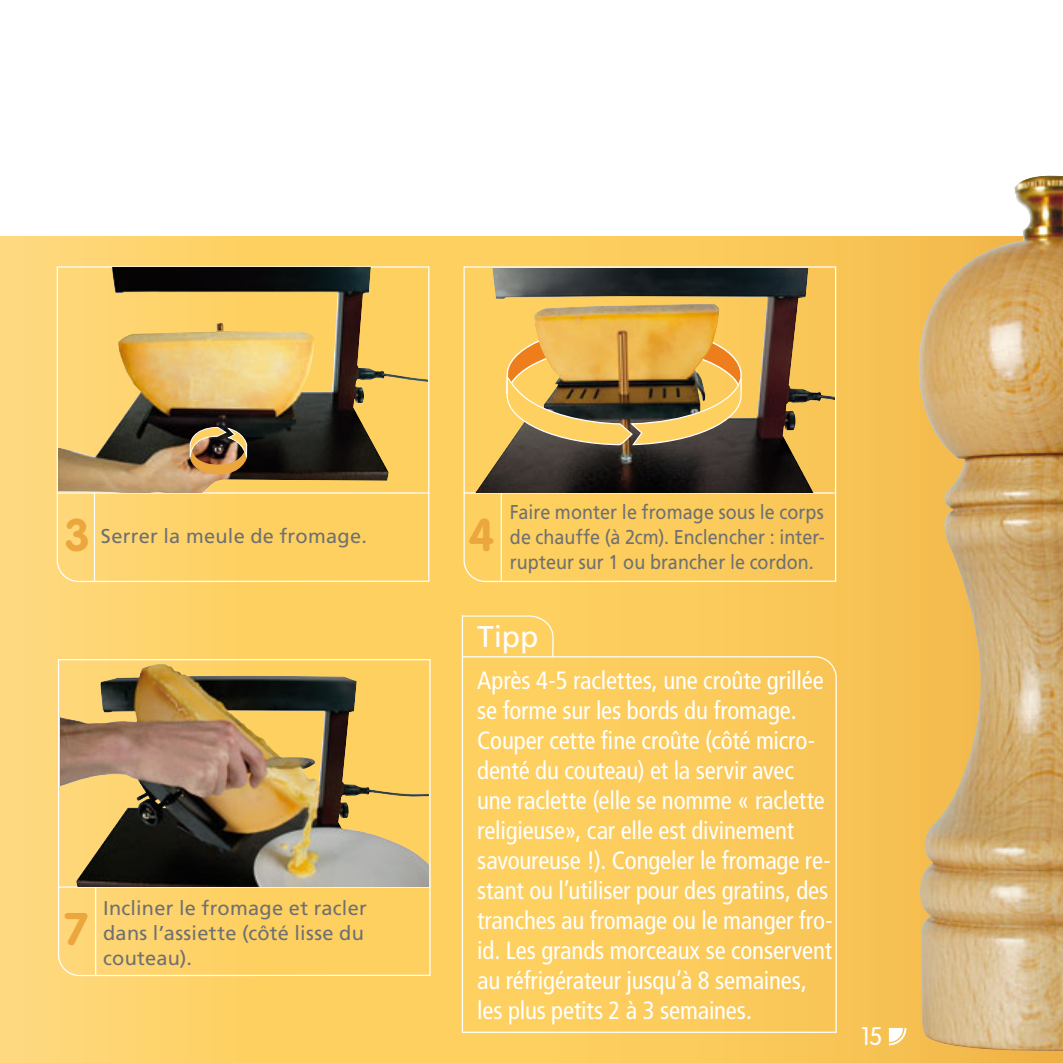
<style>
.page{position:relative;width:1063px;height:1063px;background:#fff}
.page>*{position:absolute;margin:0;border:0;box-sizing:border-box;transform-origin:0 0}
.t1{font:700 45px "VAG Rounded Std";color:#eba73e}
.t2{font:30px "Frutiger LT Std";color:#fff}
.t3{font:condensed 25px/30px "Frutiger LT Std";letter-spacing:-.01em;color:#fff}
.t4{font:300 25px "VAG Rounded Std";color:#fff}
.t5{font:20px/25px "Frutiger LT Std";letter-spacing:.01em;color:#6f7072;text-align:justify;scale:.9 1}
.t6{font:20px/25px "Frutiger LT Std";letter-spacing:.01em;color:#6f7072}
</style>
<div class="page">
<div style="left:0;top:236px;width:1063px;height:827px;background:linear-gradient(to right,#ffdb75,#f5bc4a)"></div>
<div style="left:505px;top:583px;width:237px;height:16px;background:#fccd5e"></div>
<div style="left:463px;top:492px;width:374px;height:91px;background:#fccc5d"></div>
<hr style="left:501px;top:493px;width:1px;height:88px;background:#fff">
<div style="left:463px;top:266px;width:373px;height:228px;border:1px solid #fff"></div>
<svg style="left:887px;top:1026px;width:9px;height:20px"></svg>
<img style="left:466px;top:268px;width:368px;height:224px">
<img style="left:896px;top:175px;width:167px;height:876px">
<img style="left:111px;top:268px;width:317px;height:74px">
<svg style="left:56px;top:342px;width:374px;height:241px;background:#ccaa5e"></svg>
<img style="left:506px;top:325px;width:236px;height:121px">
<svg style="left:461px;top:615px;width:93px;height:41px;background:#fed267"></svg>
<div style="left:461px;top:656px;width:376px;height:378px;background:#fccc5d"></div>
<svg style="left:57px;top:886px;width:374px;height:91px;background:#fed269"></svg>
<hr style="left:95px;top:887px;width:1px;height:88px;background:#fff">
<div style="left:58px;top:659px;width:373px;height:229px;border:1px solid #fff"></div>
<img style="left:60px;top:664px;width:369px;height:222px">
<h1 class="t1" style="left:65px;top:516px;width:27px">3</h1>
<p class="t6" style="left:101px;top:524px;width:267px">Serrer la meule de fromage.</p>
<h1 class="t1" style="left:64px;top:911px;width:26px">7</h1>
<p class="t6" style="left:103px;top:897px;width:265px">Incliner le fromage et racler dans l’assiette (côté lisse du couteau).</p>
<h1 class="t1" style="left:469px;top:516px;width:27px">4</h1>
<p class="t5" style="left:510px;top:500px;width:351px">Faire monter le fromage sous le corps de chauffe (à 2cm). Enclencher : inter&shy;rupteur sur 1 ou brancher le cordon.</p>
<p class="t2" style="left:477px;top:624px;width:63px">Tipp</p>
<p class="t3" style="left:477px;top:667px;width:357px">Après 4-5 raclettes, une croûte grillée se forme sur les bords du fromage.<br>Couper cette fine croûte (côté micro&shy;denté du couteau) et la servir avec une raclette (elle se nomme « raclette religieuse», car elle est divinement savoureuse !). Congeler le fromage re&shy;stant ou l’utiliser pour des gratins, des tranches au fromage ou le manger fro&shy;id. Les grands morceaux se conservent au réfrigérateur jusqu’à 8 semaines, les plus petits 2 à 3 semaines.</p>
<p class="t4" style="left:861px;top:1026px;width:23px">15</p>
</div>
